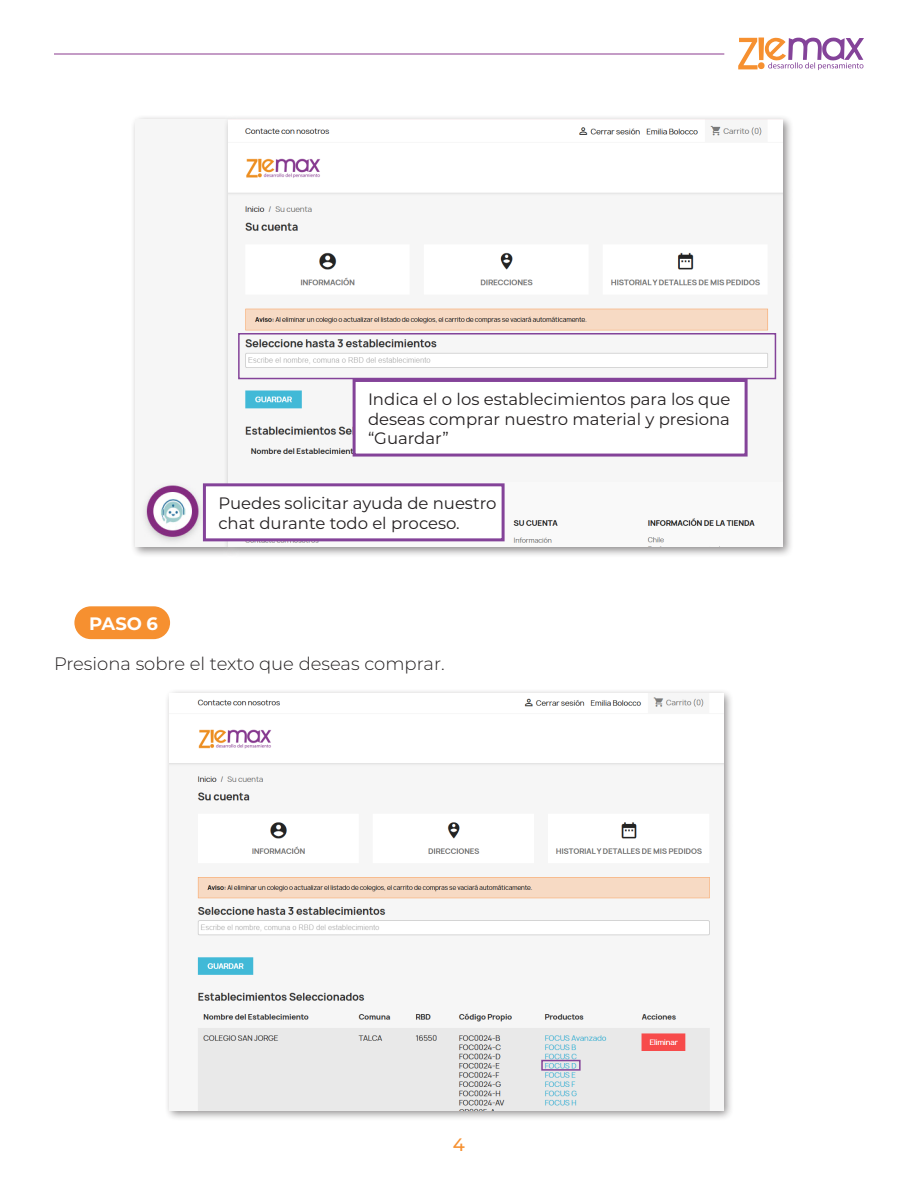
<style>
.page{position:relative;width:918px;height:1188px;background:#fff}
.page>*{position:absolute;margin:0;border:0;box-sizing:border-box;transform-origin:0 0}
.t1{font:300 18px "Montserrat";color:#231f20}
.t2{font:700 18px "Montserrat";color:#fff}
.t3{font:500 18px "Montserrat";color:#f69030}
.t4{font:16.5px/19.8px "Montserrat";color:#231f20;text-align:justify}
</style>
<div class="page">
<svg style="left:738px;top:37px;width:126px;height:33px"></svg>
<hr style="left:54px;top:54px;width:670px;height:1px;background:#8a3a8e">
<div style="left:164px;top:688px;width:571px;height:433px;background:#231f20;opacity:.5"></div>
<img style="left:169px;top:693px;width:554px;height:418px">
<div style="left:74px;top:606px;width:96px;height:33px;background:#f69030;border-radius:16px"></div>
<div style="left:130px;top:114px;width:109px;height:444px;background:#231f20;opacity:.5"></div>
<div style="left:136px;top:119px;width:87px;height:428px;background:#f6f6f6"></div>
<div style="left:223px;top:114px;width:571px;height:444px;background:#231f20;opacity:.5"></div>
<div style="left:353px;top:379px;width:395px;height:78px;background:#fff;border:3px solid #844399"></div>
<div style="left:203px;top:483px;width:302px;height:58px;background:#fff;border:3px solid #844399"></div>
<div style="left:238px;top:333px;width:538px;height:46px;border:2px solid #844399"></div>
<div style="left:541px;top:1060px;width:40px;height:11px;border:2px solid #844399"></div>
<p class="t4" style="left:368px;top:389px;width:364px">Indica el o los establecimientos para los que deseas comprar nuestro material y presiona “Guardar”</p>
<p class="t2" style="left:89px;top:611px;width:70px">PASO 6</p>
<p class="t4" style="left:218px;top:493px;width:280px">Puedes solicitar ayuda de nuestro chat durante todo el proceso.</p>
<p class="t1" style="left:54px;top:651px;width:392px">Presiona sobre el texto que deseas comprar.</p>
<p class="t3" style="left:453px;top:1132px;width:14px">4</p>
</div>
